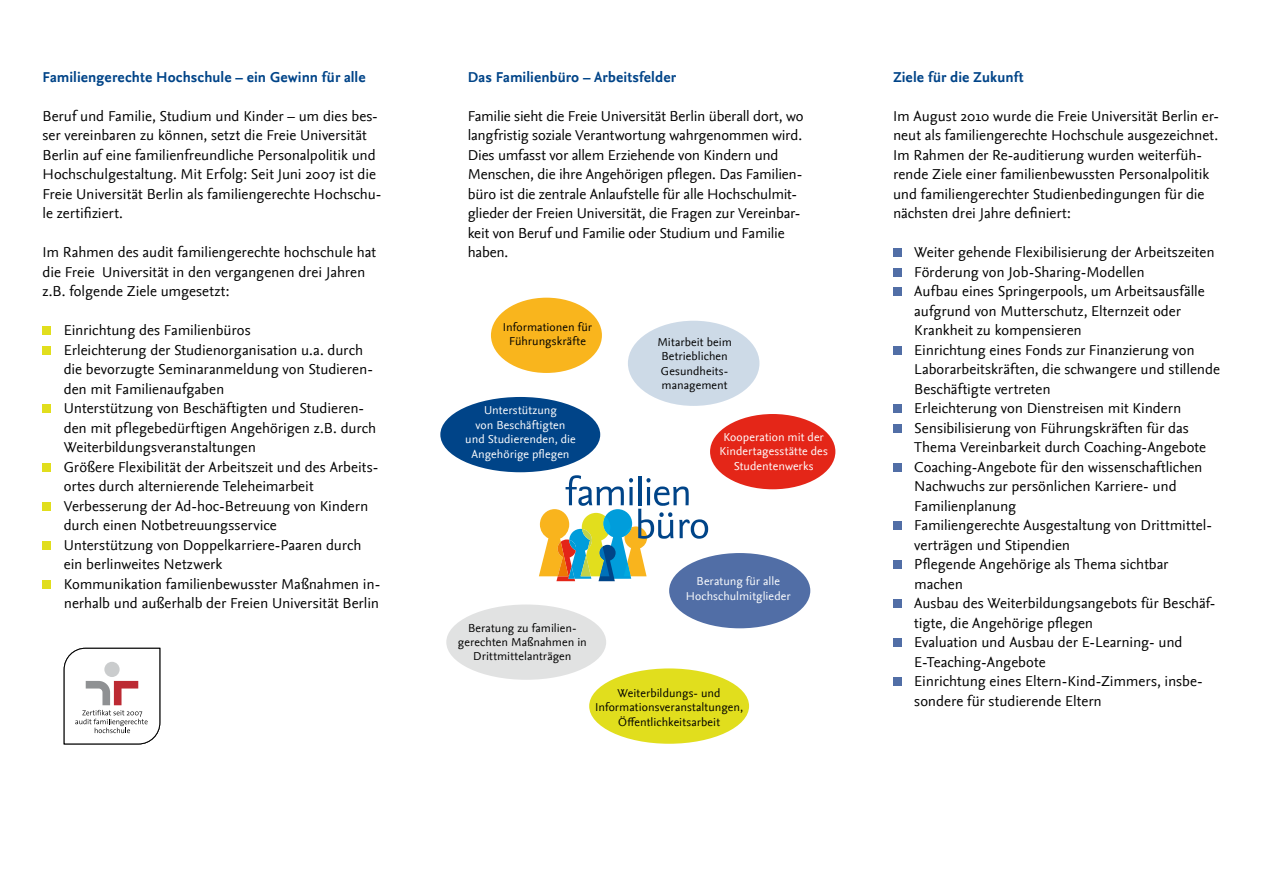
<style>
.page{position:relative;width:1263px;height:893px;background:#fff}
.page>*{position:absolute;margin:0;border:0;box-sizing:border-box;transform-origin:0 0}
.t1{font:15px/19.5px "Nexus Sans";color:#000}
.t2{font:700 15px "Nexus Sans";letter-spacing:.005em;color:#048}
.t3{font:12px/14.4px "Nexus Sans";letter-spacing:.005em;color:#000;text-align:center}
.t4{font:12px/14.4px "Nexus Sans";letter-spacing:.005em;color:#fff;text-align:center}
</style>
<div class="page">
<svg style="left:539px;top:475px;width:169px;height:106px"></svg>
<div style="left:440px;top:397px;width:160px;height:75px;background:#048;border-radius:50%"></div>
<div style="left:491px;top:298px;width:111px;height:75px;background:#f9b51d;border-radius:50%"></div>
<div style="left:589px;top:668px;width:160px;height:76px;background:#e1de1d;border-radius:50%"></div>
<div style="left:669px;top:553px;width:141px;height:75px;background:#516ea6;border-radius:50%"></div>
<div style="left:446px;top:604px;width:160px;height:76px;background:#e1e2e2;border-radius:50%"></div>
<div style="left:710px;top:414px;width:125px;height:75px;background:#e42618;border-radius:50%"></div>
<div style="left:628px;top:321px;width:131px;height:85px;background:#cddae7;border-radius:50%"></div>
<svg style="left:64px;top:648px;width:96px;height:96px"></svg>
<div style="left:43px;top:327px;width:8px;height:8px;background:#e1de1d"></div>
<div style="left:893px;top:249px;width:8px;height:8px;background:#516ea6"></div>
<div style="left:893px;top:268px;width:8px;height:9px;background:#516ea6"></div>
<div style="left:893px;top:288px;width:8px;height:8px;background:#516ea6"></div>
<div style="left:893px;top:346px;width:8px;height:9px;background:#516ea6"></div>
<div style="left:893px;top:405px;width:8px;height:8px;background:#516ea6"></div>
<div style="left:893px;top:424px;width:8px;height:9px;background:#516ea6"></div>
<div style="left:893px;top:463px;width:8px;height:9px;background:#516ea6"></div>
<div style="left:893px;top:522px;width:8px;height:8px;background:#516ea6"></div>
<div style="left:893px;top:561px;width:8px;height:8px;background:#516ea6"></div>
<div style="left:893px;top:600px;width:8px;height:8px;background:#516ea6"></div>
<div style="left:893px;top:639px;width:8px;height:8px;background:#516ea6"></div>
<div style="left:893px;top:678px;width:8px;height:8px;background:#516ea6"></div>
<div style="left:43px;top:346px;width:8px;height:9px;background:#e1de1d"></div>
<div style="left:43px;top:405px;width:8px;height:8px;background:#e1de1d"></div>
<div style="left:43px;top:463px;width:8px;height:9px;background:#e1de1d"></div>
<div style="left:43px;top:502px;width:8px;height:9px;background:#e1de1d"></div>
<div style="left:43px;top:541px;width:8px;height:9px;background:#e1de1d"></div>
<div style="left:43px;top:580px;width:8px;height:9px;background:#e1de1d"></div>
<p class="t2" style="left:43px;top:68px;width:325px">Familiengerechte Hochschule – ein Gewinn für alle</p>
<p class="t1" style="left:43px;top:106px;width:340px">Beruf und Familie, Studium und Kinder – um dies bes&shy;ser vereinbaren zu können, setzt die Freie Universität Berlin auf eine familienfreundliche Personalpolitik und Hochschulgestaltung. Mit Erfolg: Seit Juni 2007 ist die Freie Universität Berlin als familiengerechte Hochschu&shy;le zertifiziert.</p>
<p class="t1" style="left:43px;top:243px;width:335px">Im Rahmen des audit familiengerechte hochschule hat die Freie Universität in den vergangenen drei Jahren z.B. folgende Ziele umgesetzt:</p>
<p class="t1" style="left:64px;top:321px;width:318px">Einrichtung des Familienbüros<br>Erleichterung der Studienorganisation u.a. durch die bevorzugte Seminaranmeldung von Studieren&shy;den mit Familienaufgaben<br>Unterstützung von Beschäftigten und Studieren&shy;den mit pflegebedürftigen Angehörigen z.B. durch Weiterbildungsveranstaltungen<br>Größere Flexibilität der Arbeitszeit und des Arbeits&shy;ortes durch alternierende Teleheimarbeit Verbesserung der Ad-hoc-Betreuung von Kindern durch einen Notbetreuungsservice<br>Unterstützung von Doppelkarriere-Paaren durch ein berlinweites Netzwerk<br>Kommunikation familienbewusster Maßnahmen in&shy;nerhalb und außerhalb der Freien Universität Berlin</p>
<p class="t2" style="left:468px;top:68px;width:210px">Das Familienbüro – Arbeitsfelder</p>
<p class="t1" style="left:468px;top:106px;width:337px">Familie sieht die Freie Universität Berlin überall dort, wo langfristig soziale Verantwortung wahrgenommen wird.<br>Dies umfasst vor allem Erziehende von Kindern und Menschen, die ihre Angehörigen pflegen. Das Familien&shy;büro ist die zentrale Anlaufstelle für alle Hochschulmit&shy;glieder der Freien Universität, die Fragen zur Vereinbar&shy;keit von Beruf und Familie oder Studium und Familie haben.</p>
<p class="t3" style="left:503px;top:320px;width:91px">Informationen für<br>Führungskräfte</p>
<p class="t4" style="left:465px;top:403px;width:112px">Unterstützung<br>von Beschäftigten und Studierenden, die<br>Angehörige pflegen</p>
<p class="t3" style="left:458px;top:620px;width:131px">Beratung zu familien&shy;gerechten Maßnahmen in<br>Drittmittelanträgen</p>
<p class="t3" style="left:657px;top:335px;width:76px;text-align:left">Mitarbeit beim<br>Betrieblichen<br>Gesundheits&shy;management</p>
<p class="t4" style="left:719px;top:430px;width:110px">Kooperation mit der<br>Kindertagesstätte des<br>Studentenwerks</p>
<p class="t4" style="left:686px;top:574px;width:106px">Beratung für alle<br>Hochschulmitglieder</p>
<p class="t3" style="left:595px;top:686px;width:150px">Weiterbildungs- und<br>Informationsveranstaltungen,<br>Öffentlichkeitsarbeit</p>
<p class="t2" style="left:893px;top:68px;width:132px">Ziele für die Zukunft</p>
<p class="t1" style="left:893px;top:106px;width:328px">Im August 2010 wurde die Freie Universität Berlin er&shy;neut als familiengerechte Hochschule ausgezeichnet.<br>Im Rahmen der Re-auditierung wurden weiterfüh&shy;rende Ziele einer familienbewussten Personalpolitik und familiengerechter Studienbedingungen für die nächsten drei Jahre definiert:</p>
<p class="t1" style="left:914px;top:243px;width:307px">Weiter gehende Flexibilisierung der Arbeitszeiten Förderung von Job-Sharing-Modellen<br>Aufbau eines Springerpools, um Arbeitsausfälle aufgrund von Mutterschutz, Elternzeit oder Krankheit zu kompensieren<br>Einrichtung eines Fonds zur Finanzierung von Laborarbeitskräften, die schwangere und stillende Beschäftigte vertreten<br>Erleichterung von Dienstreisen mit Kindern Sensibilisierung von Führungskräften für das Thema Vereinbarkeit durch Coaching-Angebote Coaching-Angebote für den wissenschaftlichen Nachwuchs zur persönlichen Karriere- und Familienplanung<br>Familiengerechte Ausgestaltung von Drittmittel&shy;verträgen und Stipendien<br>Pflegende Angehörige als Thema sichtbar machen<br>Ausbau des Weiterbildungsangebots für Beschäf&shy;tigte, die Angehörige pflegen<br>Evaluation und Ausbau der E-Learning- und E-Teaching-Angebote<br>Einrichtung eines Eltern-Kind-Zimmers, insbe&shy;sondere für studierende Eltern</p>
</div>
